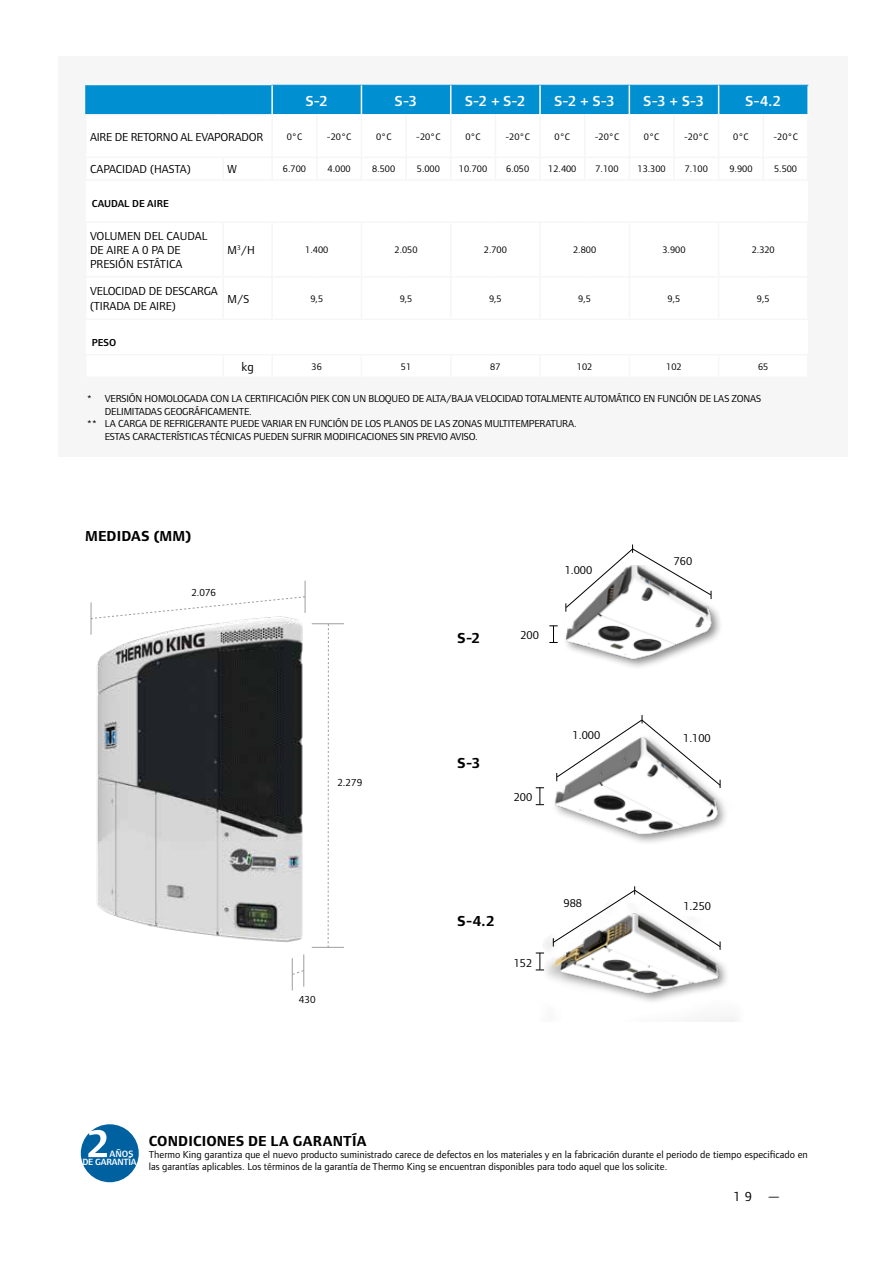
<style>
.page{position:relative;width:893px;height:1263px;background:#fff}
.page>*{position:absolute;margin:0;border:0;box-sizing:border-box;transform-origin:0 0}
.t1{font:700 15px "Foundry Form Sans";letter-spacing:.01em;color:#000}
.t2{font:600 15px "Foundry Form Sans";color:#fff}
.t3{font:13.5px "Foundry Form Sans";color:#000}
.t4{font:12.75px "Foundry Form Sans";color:#000}
.t5{font:12px/14.4px "Foundry Form Sans";letter-spacing:-.01em;color:#000}
.t6{font:11.7px "Foundry Form Sans";color:#000}
.t7{font:10.5px/11.7px "Foundry Form Sans";letter-spacing:-.015em;color:#000}
.t8{font:600 10.5px "Foundry Form Sans";color:#000}
.t9{font:9.75px "Foundry Form Sans";color:#000}
.t10{font:600 9.6px "Foundry Form Sans Blonde";color:#fff}
.t11{font:600 9.3px "Foundry Form Sans Blonde";letter-spacing:-.025em;color:#fff}
</style>
<div class="page">
<img style="left:90px;top:619px;width:227px;height:328px">
<svg style="left:90px;top:596px;width:215px;height:23px"></svg>
<hr style="left:91px;top:602px;width:1px;height:33px;background:#9d9d9c">
<hr style="left:305px;top:581px;width:1px;height:32px;background:#9d9d9c">
<svg style="left:328px;top:624px;width:1px;height:323px"></svg>
<hr style="left:312px;top:623px;width:32px;height:1px;background:#9d9d9c">
<hr style="left:312px;top:947px;width:32px;height:1px;background:#9d9d9c">
<svg style="left:293px;top:970px;width:10px;height:5px"></svg>
<hr style="left:292px;top:958px;width:1px;height:32px;background:#9d9d9c">
<hr style="left:303px;top:954px;width:1px;height:33px;background:#9d9d9c">
<svg style="left:86px;top:85px;width:722px;height:30px;background:#0c95d4"></svg>
<img style="left:551px;top:603px;width:169px;height:65px">
<svg style="left:549px;top:626px;width:9px;height:17px"></svg>
<svg style="left:566px;top:544px;width:146px;height:68px"></svg>
<img style="left:544px;top:788px;width:182px;height:55px">
<svg style="left:536px;top:787px;width:8px;height:18px"></svg>
<svg style="left:556px;top:715px;width:165px;height:73px"></svg>
<img style="left:543px;top:937px;width:193px;height:84px">
<div style="left:512px;top:950px;width:32px;height:24px;background:#fff"></div>
<svg style="left:536px;top:953px;width:8px;height:18px"></svg>
<svg style="left:553px;top:886px;width:168px;height:64px"></svg>
<div style="left:81px;top:1124px;width:58px;height:58px;background:#0061a1;border-radius:50%"></div>
<svg style="left:88px;top:1130px;width:19px;height:27px"></svg>
<h1 class="t2" style="left:306px;top:92px;width:24px">S-2</h1>
<h1 class="t2" style="left:395px;top:92px;width:24px">S-3</h1>
<h1 class="t2" style="left:465px;top:92px;width:62px">S-2 + S-2</h1>
<h1 class="t2" style="left:554px;top:92px;width:62px">S-2 + S-3</h1>
<h1 class="t2" style="left:644px;top:92px;width:62px">S-3 + S-3</h1>
<h1 class="t2" style="left:745px;top:92px;width:37px">S-4.2</h1>
<p class="t5" style="left:90px;top:129px;width:175px">AIRE DE RETORNO AL EVAPORADOR</p>
<p class="t9" style="left:287px;top:131px;width:17px">0°C</p>
<p class="t9" style="left:327px;top:131px;width:26px">-20°C</p>
<p class="t9" style="left:376px;top:131px;width:17px">0°C</p>
<p class="t9" style="left:416px;top:131px;width:26px">-20°C</p>
<p class="t9" style="left:465px;top:131px;width:17px">0°C</p>
<p class="t9" style="left:505px;top:131px;width:26px">-20°C</p>
<p class="t9" style="left:555px;top:131px;width:17px">0°C</p>
<p class="t9" style="left:595px;top:131px;width:26px">-20°C</p>
<p class="t9" style="left:644px;top:131px;width:17px">0°C</p>
<p class="t9" style="left:684px;top:131px;width:26px">-20°C</p>
<p class="t9" style="left:733px;top:131px;width:17px">0°C</p>
<p class="t9" style="left:773px;top:131px;width:26px">-20°C</p>
<p class="t5" style="left:90px;top:162px;width:102px">CAPACIDAD (HASTA)</p>
<p class="t5" style="left:227px;top:162px;width:11px">W</p>
<p class="t9" style="left:283px;top:163px;width:25px">6.700</p>
<p class="t9" style="left:328px;top:163px;width:25px">4.000</p>
<p class="t9" style="left:372px;top:163px;width:25px">8.500</p>
<p class="t9" style="left:417px;top:163px;width:25px">5.000</p>
<p class="t9" style="left:459px;top:163px;width:30px">10.700</p>
<p class="t9" style="left:506px;top:163px;width:25px">6.050</p>
<p class="t9" style="left:548px;top:163px;width:30px">12.400</p>
<p class="t9" style="left:595px;top:163px;width:25px">7.100</p>
<p class="t9" style="left:638px;top:163px;width:30px">13.300</p>
<p class="t9" style="left:685px;top:163px;width:25px">7.100</p>
<p class="t9" style="left:729px;top:163px;width:25px">9.900</p>
<p class="t9" style="left:774px;top:163px;width:25px">5.500</p>
<p class="t8" style="left:92px;top:197px;width:79px">CAUDAL DE AIRE</p>
<p class="t5" style="left:90px;top:228px;width:119px">VOLUMEN DEL CAUDAL<br>DE AIRE A 0 PA DE<br>PRESIÓN ESTÁTICA</p>
<p class="t5" style="left:227px;top:243px;width:29px">M<sup>3</sup>/H</p>
<p class="t9" style="left:305px;top:244px;width:25px">1.400</p>
<p class="t9" style="left:395px;top:244px;width:25px">2.050</p>
<p class="t9" style="left:484px;top:244px;width:25px">2.700</p>
<p class="t9" style="left:573px;top:244px;width:25px">2.800</p>
<p class="t9" style="left:662px;top:244px;width:25px">3.900</p>
<p class="t9" style="left:752px;top:244px;width:25px">2.320</p>
<p class="t5" style="left:90px;top:284px;width:129px">VELOCIDAD DE DESCARGA (TIRADA DE AIRE)</p>
<p class="t5" style="left:227px;top:291px;width:23px">M/S</p>
<p class="t9" style="left:310px;top:293px;width:14px">9,5</p>
<p class="t9" style="left:400px;top:293px;width:14px">9,5</p>
<p class="t9" style="left:489px;top:293px;width:14px">9,5</p>
<p class="t9" style="left:578px;top:293px;width:14px">9,5</p>
<p class="t9" style="left:668px;top:293px;width:14px">9,5</p>
<p class="t9" style="left:757px;top:293px;width:14px">9,5</p>
<p class="t8" style="left:92px;top:336px;width:26px">PESO</p>
<p class="t4" style="left:242px;top:359px;width:14px">kg</p>
<p class="t9" style="left:312px;top:361px;width:12px">36</p>
<p class="t9" style="left:401px;top:361px;width:12px">51</p>
<p class="t9" style="left:490px;top:361px;width:12px">87</p>
<p class="t9" style="left:577px;top:361px;width:17px">102</p>
<p class="t9" style="left:666px;top:361px;width:17px">102</p>
<p class="t9" style="left:758px;top:361px;width:12px">65</p>
<p class="t7" style="left:87px;top:393px;width:676px">* VERSIÓN HOMOLOGADA CON LA CERTIFICACIÓN PIEK CON UN BLOQUEO DE ALTA/BAJA VELOCIDAD TOTALMENTE AUTOMÁTICO EN FUNCIÓN DE LAS ZONAS</p>
<p class="t7" style="left:105px;top:405px;width:149px">DELIMITADAS GEOGRÁFICAMENTE.</p>
<p class="t7" style="left:87px;top:418px;width:491px">** LA CARGA DE REFRIGERANTE PUEDE VARIAR EN FUNCIÓN DE LOS PLANOS DE LAS ZONAS MULTITEMPERATURA.</p>
<p class="t7" style="left:105px;top:430px;width:374px">ESTAS CARACTERÍSTICAS TÉCNICAS PUEDEN SUFRIR MODIFICACIONES SIN PREVIO AVISO.</p>
<h1 class="t1" style="left:85px;top:527px;width:108px">MEDIDAS (MM)</h1>
<p class="t7" style="left:191px;top:586px;width:26px">2.076</p>
<p class="t7" style="left:337px;top:776px;width:26px">2.279</p>
<p class="t7" style="left:299px;top:993px;width:18px">430</p>
<h1 class="t1" style="left:149px;top:1132px;width:219px">CONDICIONES DE LA GARANTÍA</h1>
<h1 class="t1" style="left:457px;top:629px;width:24px">S-2</h1>
<p class="t6" style="left:520px;top:629px;width:20px">200</p>
<p class="t6" style="left:565px;top:563px;width:29px">1.000</p>
<p class="t6" style="left:674px;top:554px;width:20px">760</p>
<h1 class="t1" style="left:457px;top:754px;width:25px">S-3</h1>
<p class="t6" style="left:514px;top:790px;width:20px">200</p>
<p class="t6" style="left:573px;top:728px;width:29px">1.000</p>
<p class="t6" style="left:683px;top:731px;width:29px">1.100</p>
<h1 class="t1" style="left:457px;top:912px;width:39px">S-4.2</h1>
<p class="t6" style="left:514px;top:956px;width:20px">152</p>
<p class="t6" style="left:563px;top:896px;width:20px">988</p>
<p class="t6" style="left:683px;top:899px;width:29px">1.250</p>
<p class="t10" style="left:109px;top:1148px;width:25px">AÑOS</p>
<p class="t11" style="left:82px;top:1157px;width:56px">DE GARANTÍA</p>
<p class="t7" style="left:149px;top:1149px;width:661px">Thermo King garantiza que el nuevo producto suministrado carece de defectos en los materiales y en la fabricación durante el periodo de tiempo especificado en las garantías aplicables. Los términos de la garantía de Thermo King se encuentran disponibles para todo aquel que los solicite.</p>
<p class="t3" style="left:733px;top:1188px;width:49px">19 —</p>
</div>
